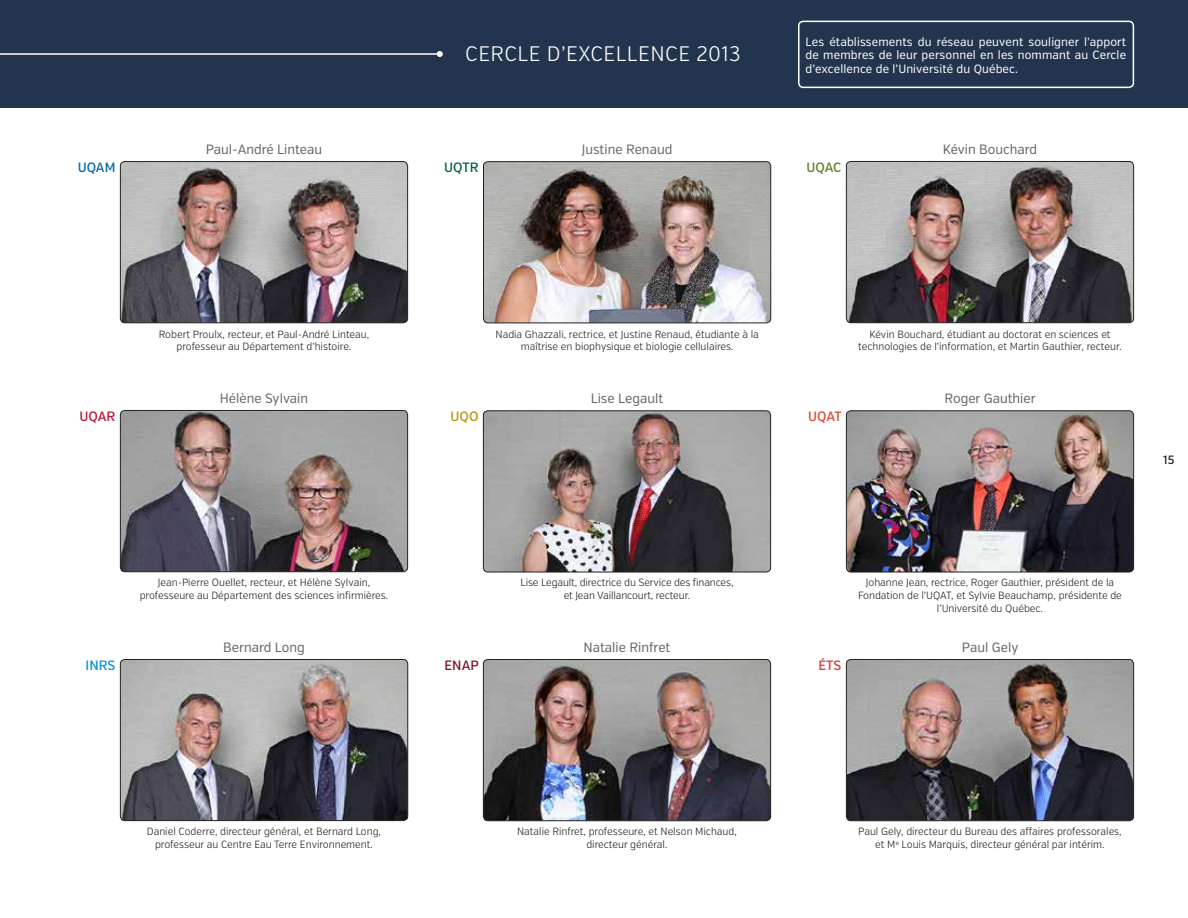
<style>
.page{position:relative;width:1188px;height:918px;background:#fff}
.page>*{position:absolute;margin:0;border:0;box-sizing:border-box;transform-origin:0 0}
.t1{font:300 21px "Verb Cond";letter-spacing:.02em;color:#fff}
.t2{font:13.5px "Verb Cond";color:#686564}
.t3{font:500 13.5px "Verb Cond";color:#006bab}
.t4{font:500 13.5px "Verb Cond";color:#00613e}
.t5{font:500 13.5px "Verb Cond";color:#7a152a}
.t6{font:500 13.5px "Verb Cond";color:#d94730}
.t7{font:500 13.5px "Verb Cond";color:#5a7f24}
.t8{font:500 13.5px "Verb Cond";color:#ba1436}
.t9{font:500 13.5px "Verb Cond";color:#0094d6}
.t10{font:500 13.5px "Verb Cond";color:#b99307}
.t11{font:500 13.5px "Verb Cond";color:#da373c}
.t12{font:12px/13.5px "Verb Cond";letter-spacing:.01em;color:#fff;text-align:justify}
.t13{font:500 12px "Verb Cond";color:#20221d}
.t14{font:300 10.5px/12.8px "Verb Cond";color:#20221d;text-align:center}
</style>
<div class="page">
<img style="left:846px;top:163px;width:288px;height:160px">
<div style="left:846px;top:161px;width:288px;height:162px;border:1px solid #20221d;border-radius:4px"></div>
<img style="left:846px;top:661px;width:288px;height:160px">
<div style="left:846px;top:659px;width:288px;height:162px;border:1px solid #20221d;border-radius:4px"></div>
<img style="left:483px;top:661px;width:288px;height:160px">
<div style="left:483px;top:659px;width:288px;height:162px;border:1px solid #20221d;border-radius:4px"></div>
<img style="left:483px;top:412px;width:288px;height:160px">
<div style="left:483px;top:410px;width:288px;height:162px;border:1px solid #20221d;border-radius:4px"></div>
<img style="left:846px;top:412px;width:288px;height:160px">
<div style="left:846px;top:410px;width:288px;height:162px;border:1px solid #20221d;border-radius:4px"></div>
<img style="left:483px;top:163px;width:288px;height:160px">
<div style="left:483px;top:161px;width:288px;height:162px;border:1px solid #20221d;border-radius:4px"></div>
<div style="left:0;top:0;width:1188px;height:107px;background:#23354e"></div>
<hr style="left:0;top:53px;width:440px;height:2px;background:#fff">
<svg style="left:437px;top:51px;width:6px;height:6px"></svg>
<img style="left:120px;top:163px;width:288px;height:160px">
<div style="left:120px;top:161px;width:288px;height:162px;border:1px solid #20221d;border-radius:4px"></div>
<img style="left:120px;top:412px;width:288px;height:160px">
<div style="left:120px;top:410px;width:288px;height:162px;border:1px solid #20221d;border-radius:4px"></div>
<img style="left:122px;top:660px;width:286px;height:161px">
<div style="left:120px;top:659px;width:288px;height:162px;border:1px solid #20221d;border-radius:4px"></div>
<div style="left:798px;top:21px;width:336px;height:67px;border:2px solid #fff;border-radius:4px"></div>
<h1 class="t1" style="left:465px;top:42px;width:277px">CERCLE D’EXCELLENCE 2013</h1>
<p class="t12" style="left:806px;top:35px;width:322px">Les établissements du réseau peuvent souligner l’apport de membres de leur personnel en les nommant au Cercle d’excellence de l’Université du Québec.</p>
<p class="t2" style="left:206px;top:141px;width:118px">Paul-André Linteau</p>
<p class="t2" style="left:582px;top:141px;width:92px">Justine Renaud</p>
<p class="t2" style="left:943px;top:141px;width:96px">Kévin Bouchard</p>
<p class="t3" style="left:78px;top:159px;width:39px">UQAM</p>
<p class="t4" style="left:444px;top:159px;width:36px">UQTR</p>
<p class="t7" style="left:806px;top:159px;width:37px">UQAC</p>
<p class="t8" style="left:80px;top:408px;width:37px">UQAR</p>
<p class="t14" style="left:159px;top:328px;width:212px">Robert Proulx, recteur, et Paul-André Linteau, professeur au Département d’histoire.</p>
<p class="t14" style="left:496px;top:328px;width:265px">Nadia Ghazzali, rectrice, et Justine Renaud, étudiante à la maîtrise en biophysique et biologie cellulaires.</p>
<p class="t14" style="left:858px;top:328px;width:265px">Kévin Bouchard, étudiant au doctorat en sciences et technologies de l’information, et Martin Gauthier, recteur.</p>
<p class="t2" style="left:220px;top:390px;width:90px">Hélène Sylvain</p>
<p class="t2" style="left:591px;top:390px;width:74px">Lise Legault</p>
<p class="t2" style="left:945px;top:390px;width:93px">Roger Gauthier</p>
<p class="t10" style="left:451px;top:408px;width:29px">UQO</p>
<p class="t6" style="left:808px;top:408px;width:35px">UQAT</p>
<p class="t13" style="left:1163px;top:452px;width:13px">15</p>
<p class="t9" style="left:86px;top:657px;width:31px">INRS</p>
<p class="t14" style="left:140px;top:577px;width:250px">Jean-Pierre Ouellet, recteur, et Hélène Sylvain, professeure au Département des sciences infirmières.</p>
<p class="t14" style="left:521px;top:577px;width:215px">Lise Legault, directrice du Service des finances, et Jean Vaillancourt, recteur.</p>
<p class="t14" style="left:858px;top:577px;width:265px">Johanne Jean, rectrice, Roger Gauthier, président de la<br>Fondation de l’UQAT, et Sylvie Beauchamp, présidente de l’Université du Québec.</p>
<p class="t2" style="left:223px;top:639px;width:83px">Bernard Long</p>
<p class="t2" style="left:584px;top:639px;width:88px">Natalie Rinfret</p>
<p class="t2" style="left:962px;top:639px;width:58px">Paul Gely</p>
<p class="t5" style="left:445px;top:657px;width:36px">ENAP</p>
<p class="t11" style="left:819px;top:657px;width:24px">ÉTS</p>
<p class="t14" style="left:147px;top:826px;width:236px">Daniel Coderre, directeur général, et Bernard Long, professeur au Centre Eau Terre Environnement.</p>
<p class="t14" style="left:517px;top:826px;width:221px">Natalie Rinfret, professeure, et Nelson Michaud, directeur général.</p>
<p class="t14" style="left:858px;top:826px;width:265px">Paul Gely, directeur du Bureau des affaires professorales, et M<sup>e</sup> Louis Marquis, directeur général par intérim.</p>
</div>
